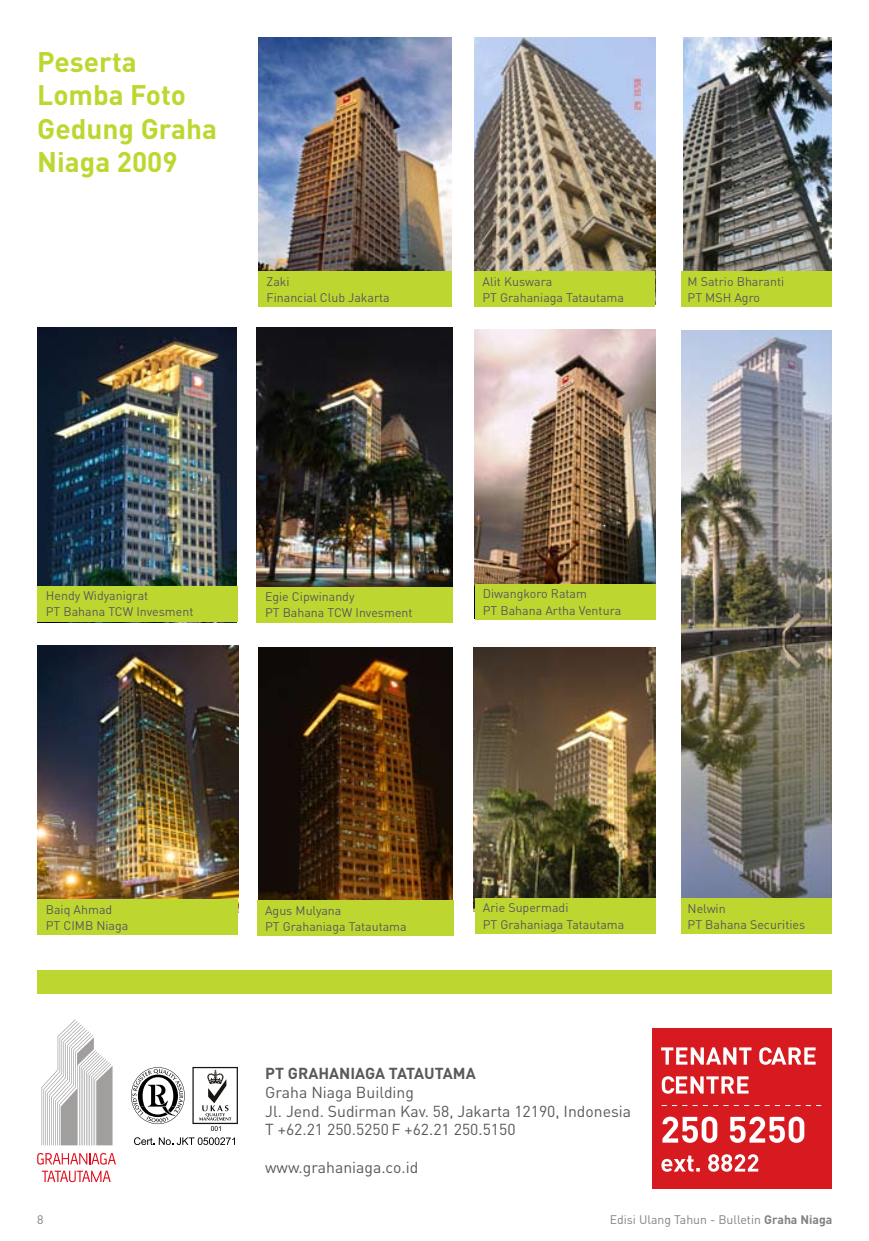
<style>
.page{position:relative;width:869px;height:1241px;background:#fff}
.page>*{position:absolute;margin:0;border:0;box-sizing:border-box;transform-origin:0 0}
.t1{font:700 28px/33.6px "DIN";color:#bed730}
.t2{font:15.75px/18.9px "DIN";color:#58595b}
.t3{font:700 15.75px "DIN";color:#58595b}
.t4{font:12.42px/16.4px "DIN";color:#58595b}
.t5{font:12.25px "DIN";color:#808285}
.s1{font-weight:700}
</style>
<div class="page">
<svg style="left:42px;top:1170px;width:69px;height:11px"></svg>
<svg style="left:37px;top:1153px;width:79px;height:11px"></svg>
<svg style="left:41px;top:1019px;width:71px;height:126px"></svg>
<svg style="left:131px;top:1067px;width:54px;height:56px"></svg>
<svg style="left:192px;top:1066px;width:46px;height:64px"></svg>
<svg style="left:134px;top:1137px;width:101px;height:7px"></svg>
<div style="left:37px;top:970px;width:794px;height:23px;background:#bed730"></div>
<div style="left:651px;top:1027px;width:180px;height:161px;background:#d71920"></div>
<svg style="left:661px;top:1154px;width:97px;height:17px"></svg>
<svg style="left:662px;top:1116px;width:142px;height:26px"></svg>
<svg style="left:661px;top:1076px;width:87px;height:17px"></svg>
<svg style="left:661px;top:1047px;width:154px;height:17px"></svg>
<img style="left:474px;top:647px;width:181px;height:264px">
<img style="left:258px;top:647px;width:194px;height:253px">
<img style="left:37px;top:645px;width:201px;height:267px">
<img style="left:474px;top:329px;width:181px;height:289px">
<img style="left:256px;top:327px;width:196px;height:259px">
<img style="left:37px;top:327px;width:200px;height:295px">
<img style="left:683px;top:37px;width:148px;height:234px">
<img style="left:681px;top:331px;width:150px;height:567px">
<img style="left:258px;top:37px;width:193px;height:234px">
<img style="left:474px;top:37px;width:181px;height:267px">
<div style="left:37px;top:585px;width:200px;height:36px;background:#bed730"></div>
<div style="left:37px;top:899px;width:200px;height:36px;background:#bed730"></div>
<div style="left:256px;top:586px;width:196px;height:36px;background:#bed730"></div>
<div style="left:256px;top:900px;width:197px;height:36px;background:#bed730"></div>
<div style="left:475px;top:584px;width:180px;height:36px;background:#bed730"></div>
<div style="left:475px;top:897px;width:180px;height:36px;background:#bed730"></div>
<div style="left:258px;top:271px;width:193px;height:36px;background:#bed730"></div>
<div style="left:474px;top:271px;width:180px;height:36px;background:#bed730"></div>
<div style="left:680px;top:271px;width:151px;height:36px;background:#bed730"></div>
<div style="left:680px;top:898px;width:151px;height:36px;background:#bed730"></div>
<h1 class="t1" style="left:37px;top:43px;width:181px">Peserta<br>Lomba Foto<br>Gedung Graha<br>Niaga 2009</h1>
<p class="t4" style="left:266px;top:273px;width:125px">Zaki<br>Financial Club Jakarta</p>
<p class="t4" style="left:482px;top:273px;width:143px">Alit Kuswara<br>PT Grahaniaga Tatautama</p>
<p class="t4" style="left:687px;top:273px;width:98px">M Satrio Bharanti<br>PT MSH Agro</p>
<p class="t4" style="left:46px;top:587px;width:149px">Hendy Widyanigrat<br>PT Bahana TCW Invesment</p>
<p class="t4" style="left:265px;top:588px;width:149px">Egie Cipwinandy<br>PT Bahana TCW Invesment</p>
<p class="t4" style="left:482px;top:585px;width:140px">Diwangkoro Ratam<br>PT Bahana Artha Ventura</p>
<p class="t4" style="left:46px;top:900px;width:84px">Baiq Ahmad<br>PT CIMB Niaga</p>
<p class="t4" style="left:265px;top:901px;width:143px">Agus Mulyana<br>PT Grahaniaga Tatautama</p>
<p class="t4" style="left:482px;top:899px;width:143px">Arie Supermadi<br>PT Grahaniaga Tatautama</p>
<p class="t3" style="left:265px;top:1062px;width:212px">PT GRAHANIAGA TATAUTAMA</p>
<p class="t2" style="left:265px;top:1081px;width:367px">Graha Niaga Building<br>Jl. Jend. Sudirman Kav. 58, Jakarta 12190, Indonesia<br>T +62.21 250.5250 F +62.21 250.5150</p>
<p class="t2" style="left:265px;top:1157px;width:154px">www.grahaniaga.co.id</p>
<p class="t4" style="left:687px;top:899px;width:119px">Nelwin<br>PT Bahana Securities</p>
<p class="t5" style="left:37px;top:1211px;width:8px">8</p>
<p class="t5" style="left:609px;top:1211px;width:224px">Edisi Ulang Tahun - Bulletin <span class="s1">Graha Niaga</span></p>
</div>
